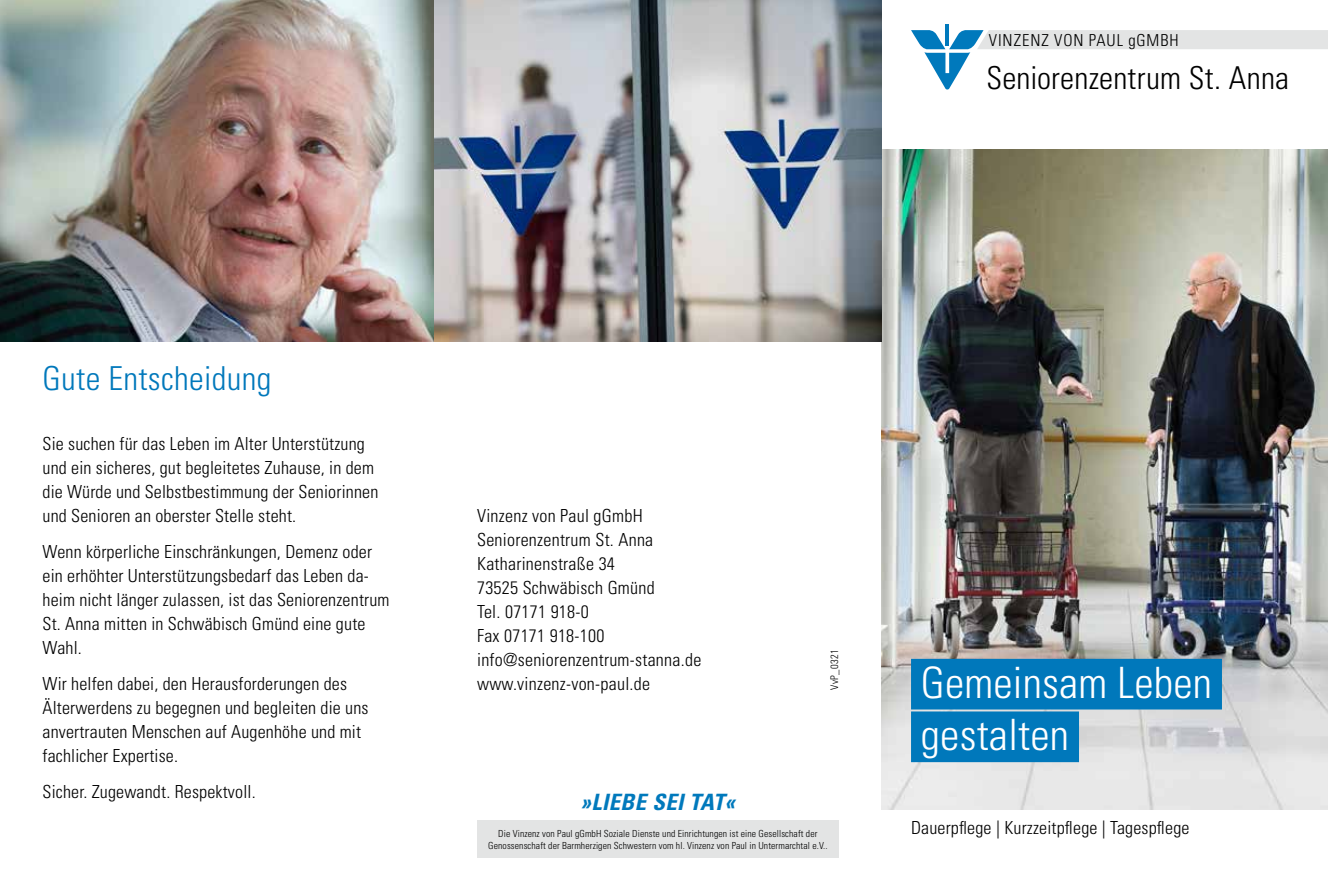
<style>
.page{position:relative;width:1328px;height:893px;background:#fff}
.page>*{position:absolute;margin:0;border:0;box-sizing:border-box;transform-origin:0 0}
.t1{font:300 condensed 43.2px/52.7px "Univers LT Std";letter-spacing:.005em;color:#fff}
.t2{font:300 condensed 33px "Univers LT Std";letter-spacing:.01em;color:#0078bb}
.t3{font:300 condensed 31.5px "Univers LT Std";letter-spacing:.005em;color:#000}
.t4{font:italic 700 condensed 22.5px "Univers LT Std";letter-spacing:.025em;color:#0079bc}
.t5{font:300 condensed 18px/24px "Univers LT Std";letter-spacing:.01em;color:#000}
.t6{font:300 condensed 16.5px "Univers LT Std";letter-spacing:.055em;color:#000}
.t7{font:300 condensed 10.5px "Univers LT Std";letter-spacing:.025em;color:#000}
.t8{font:300 condensed 9.75px/11.2px "Univers LT Std";letter-spacing:.01em;color:#000;text-align:center}
</style>
<div class="page">
<img style="left:881px;top:150px;width:446px;height:660px">
<div style="left:910px;top:659px;width:311px;height:50px;background:#0078bb"></div>
<div style="left:910px;top:711px;width:168px;height:51px;background:#0078bb"></div>
<div style="left:477px;top:821px;width:361px;height:37px;background:#e3e4e4"></div>
<img style="left:0;top:0;width:881px;height:342px">
<hr style="left:945px;top:24px;width:4px;height:22px;background:#0079bc">
<svg style="left:911px;top:30px;width:416px;height:60px"></svg>
<p class="t6" style="left:988px;top:30px;width:191px">VINZENZ VON PAUL gGMBH</p>
<h3 class="t3" style="left:986px;top:59px;width:304px">Seniorenzentrum St. Anna</h3>
<h2 class="t2" style="left:43px;top:358px;width:230px">Gute Entscheidung</h2>
<p class="t5" style="left:43px;top:431px;width:337px">Sie suchen für das Leben im Alter Unterstützung und ein sicheres, gut begleitetes Zuhause, in dem die Würde und Selbstbestimmung der Seniorinnen und Senioren an oberster Stelle steht.</p>
<p class="t5" style="left:43px;top:539px;width:348px">Wenn körperliche Einschränkungen, Demenz oder ein erhöhter Unterstützungsbedarf das Leben da&shy;heim nicht länger zulassen, ist das Seniorenzentrum St. Anna mitten in Schwäbisch Gmünd eine gute Wahl.</p>
<p class="t5" style="left:43px;top:671px;width:327px">Wir helfen dabei, den Herausforderungen des Älterwerdens zu begegnen und begleiten die uns anvertrauten Menschen auf Augenhöhe und mit fachlicher Expertise.</p>
<p class="t5" style="left:43px;top:779px;width:215px">Sicher. Zugewandt. Respektvoll.</p>
<p class="t5" style="left:477px;top:503px;width:226px">Vinzenz von Paul gGmbH<br>Seniorenzentrum St. Anna<br>Katharinenstraße 34<br>73525 Schwäbisch Gmünd<br>Tel. 07171 918-0<br>Fax 07171 918-100 info@seniorenzentrum-stanna.de www.vinzenz-von-paul.de</p>
<p class="t4" style="left:581px;top:788px;width:155px">»LIEBE SEI TAT«</p>
<p class="t7" style="left:828px;top:689px;width:41px;rotate:-90deg">VvP_0321</p>
<p class="t8" style="left:488px;top:828px;width:341px">Die Vinzenz von Paul gGmbH Soziale Dienste und Einrichtungen ist eine Gesellschaft der<br>Genossenschaft der Barmherzigen Schwestern vom hl. Vinzenz von Paul in Untermarchtal e.V..</p>
<h1 class="t1" style="left:920px;top:656px;width:292px">Gemeinsam Leben gestalten</h1>
<p class="t5" style="left:910px;top:815px;width:280px">Dauerpflege | Kurzzeitpflege | Tagespflege</p>
</div>
